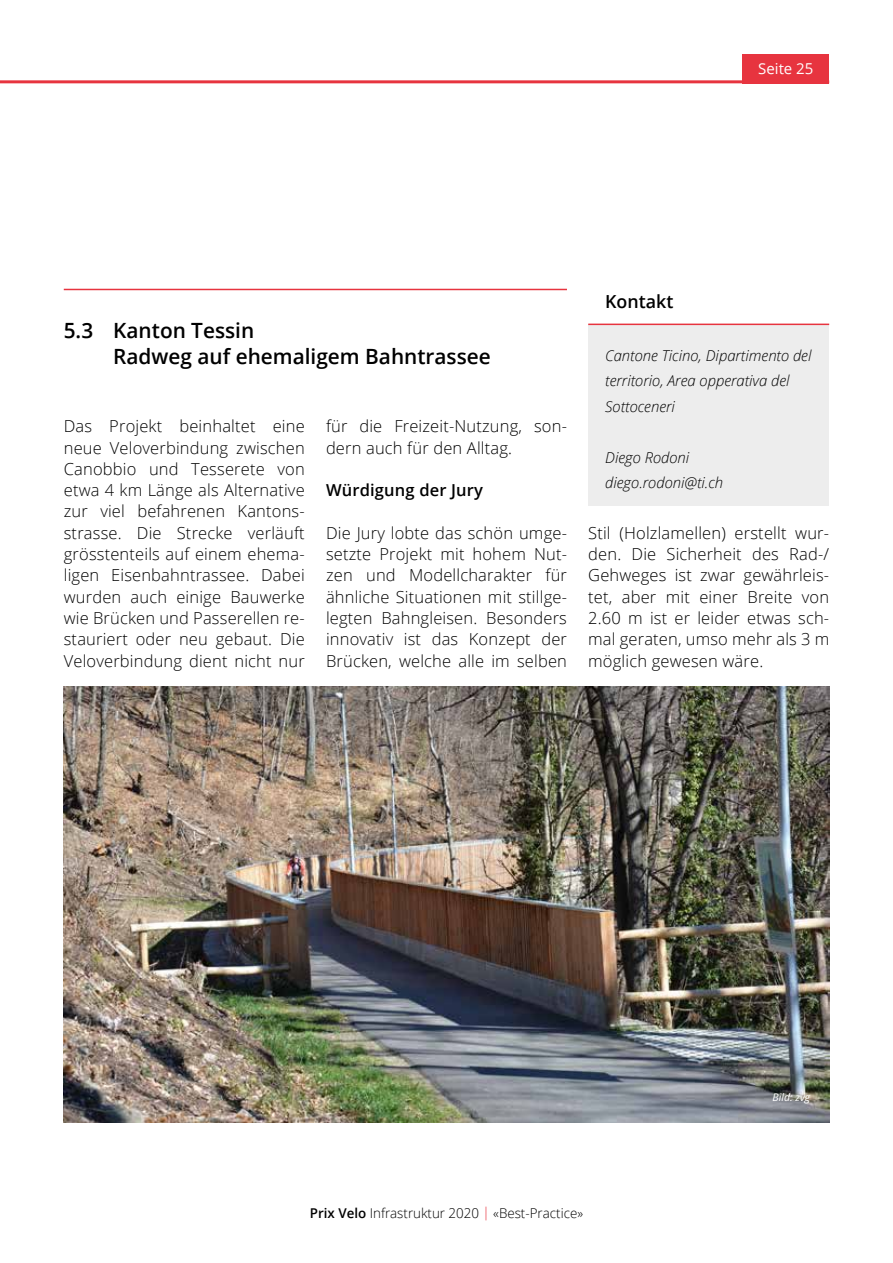
<style>
.page{position:relative;width:893px;height:1263px;background:#fff}
.page>*{position:absolute;margin:0;border:0;box-sizing:border-box;transform-origin:0 0}
.t1{font:600 21px/25.5px "Open Sans";color:#000}
.t2{font:600 18px "Open Sans";color:#000}
.t3{font:300 16.5px/21.3px "Open Sans";letter-spacing:.01em;color:#000;text-align:justify}
.t4{font:600 16.5px "Open Sans";letter-spacing:.01em;color:#000}
.t5{font:italic 300 15px/25.5px "Open Sans";color:#000}
.t6{font:15px "Open Sans";color:#fff}
.t7{font:300 13.5px "Open Sans";color:#000}
.t8{font:italic 10.5px "Open Sans";color:#fff}
.s1{font-weight:600}
.s2{color:#e7343f}
</style>
<div class="page">
<div style="left:742px;top:54px;width:87px;height:29px;background:#e7343f"></div>
<hr style="left:0;top:80px;width:829px;height:3px;background:#e7343f">
<hr style="left:64px;top:289px;width:503px;height:1px;background:#e7343f">
<img style="left:64px;top:687px;width:765px;height:436px">
<div style="left:588px;top:324px;width:241px;height:182px;background:#ededed"></div>
<hr style="left:588px;top:324px;width:241px;height:1px;background:#e7343f">
<p class="t6" style="left:758px;top:58px;width:57px">Seite 25</p>
<p class="t1" style="left:113px;top:317px;width:379px;text-indent:-50px">5.3 Kanton Tessin<br>Radweg auf ehemaligem Bahntrassee</p>
<p class="t3" style="left:64px;top:415px;width:242px">Das Projekt beinhaltet eine neue Veloverbindung zwischen Canobbio und Tesserete von etwa 4 km Länge als Alternative zur viel befahrenen Kantons&shy;strasse. Die Strecke verläuft grösstenteils auf einem ehema&shy;ligen Eisenbahntrassee. Dabei wurden auch einige Bauwerke wie Brücken und Passerellen re&shy;stauriert oder neu gebaut. Die Veloverbindung dient nicht nur</p>
<p class="t3" style="left:326px;top:415px;width:242px">für die Freizeit-Nutzung, son&shy;dern auch für den Alltag.</p>
<p class="t4" style="left:326px;top:479px;width:159px">Würdigung der Jury</p>
<p class="t3" style="left:326px;top:522px;width:242px">Die Jury lobte das schön umge&shy;setzte Projekt mit hohem Nut&shy;zen und Modellcharakter für ähnliche Situationen mit stillge&shy;legten Bahngleisen. Besonders innovativ ist das Konzept der Brücken, welche alle im selben</p>
<p class="t2" style="left:605px;top:289px;width:70px">Kontakt</p>
<p class="t5" style="left:605px;top:342px;width:208px">Cantone Ticino, Dipartimento del territorio, Area opperativa del<br>Sottoceneri</p>
<p class="t5" style="left:605px;top:444px;width:119px">Diego Rodoni diego.rodoni@ti.ch</p>
<p class="t3" style="left:588px;top:522px;width:243px">Stil (Holzlamellen) erstellt wur&shy;den. Die Sicherheit des Rad-/ Gehweges ist zwar gewährleis&shy;tet, aber mit einer Breite von 2.60 m ist er leider etwas sch&shy;mal geraten, umso mehr als 3 m möglich gewesen wäre.</p>
<p class="t8" style="left:773px;top:1090px;width:39px">Bild: zvg</p>
<p class="t7" style="left:310px;top:1204px;width:275px"><span class="s1">Prix Velo</span> Infrastruktur 2020 <span class="s2">|</span> «Best-Practice»</p>
</div>
